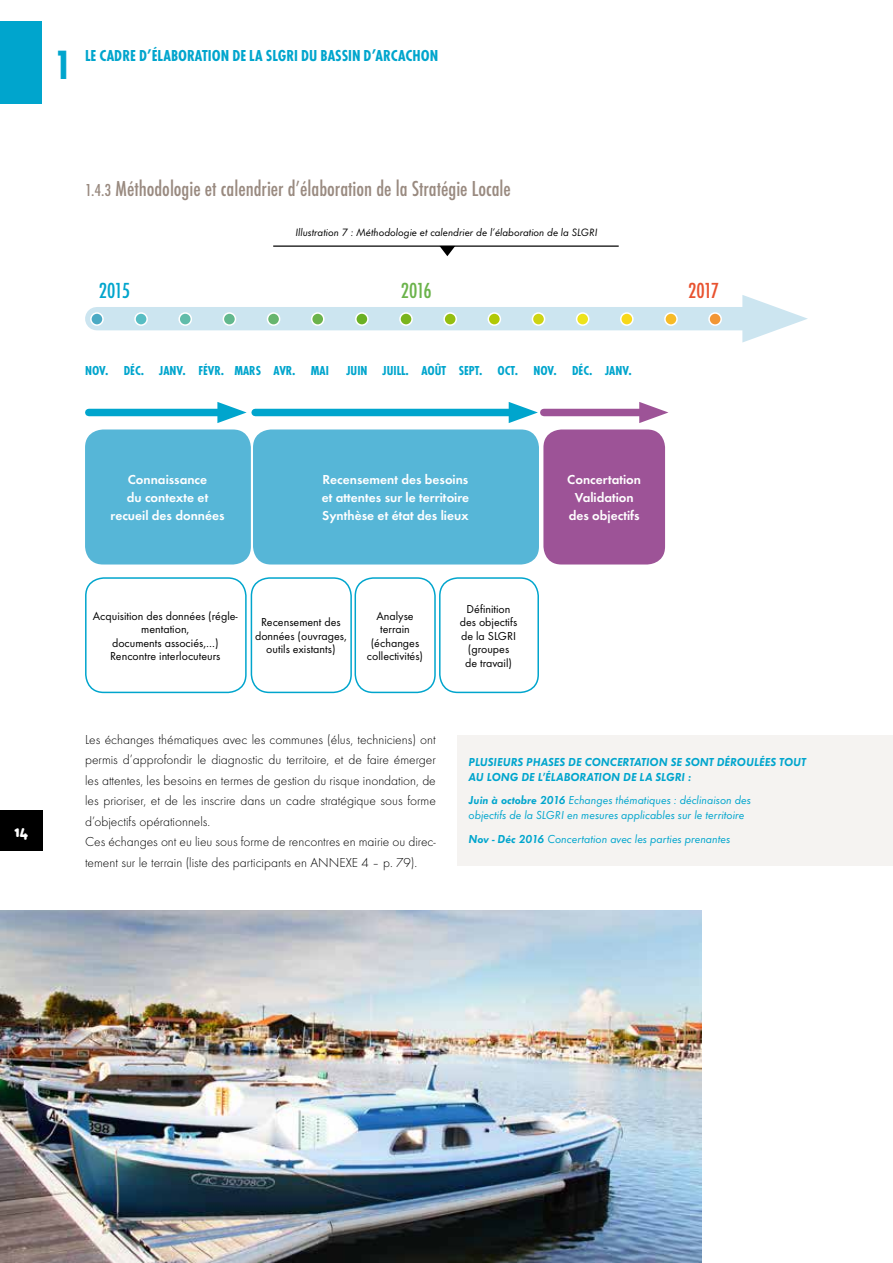
<style>
.page{position:relative;width:893px;height:1263px;background:#fff}
.page>*{position:absolute;margin:0;border:0;box-sizing:border-box;transform-origin:0 0}
.t1{font:700 condensed 42.45px "Futura T";color:#00a5cd}
.t2{font:500 condensed 22.5px "Futura T";color:#998a80}
.t3{font:500 condensed 20.1px "Futura";color:#00a5cd}
.t4{font:500 condensed 20.1px "Futura";color:#6bb34b}
.t5{font:500 condensed 20.1px "Futura";color:#e8522f}
.t6{font:18px "Arista 2.0";color:#fff}
.t7{font:700 condensed 16.5px "Futura T";color:#00a5cd}
.t8{font:300 13.5px/20.5px "Futura T";color:#000}
.t9{font:600 13.5px/18px "Futura T";color:#fff;text-align:center}
.t10{font:700 condensed 13.5px "Futura T";color:#00a5cd}
.t11{font:12px/13.5px "Futura T";color:#000;text-align:center}
.t12{font:italic 12px/15px "Futura T";color:#00a5cd}
.t13{font:italic 600 12px/15px "Futura T";color:#00a5cd}
.t14{font:italic 11.1px "Futura T";color:#000}
.s1{font-size:18px}
.s2{font-weight:600}
</style>
<div class="page">
<div style="left:0;top:810px;width:43px;height:40px;background:#000"></div>
<div style="left:0;top:21px;width:41px;height:83px;background:#00a5cd"></div>
<div style="left:458px;top:735px;width:435px;height:131px;background:#f5f3f1"></div>
<hr style="left:273px;top:245px;width:346px;height:2px;background:#000">
<svg style="left:439px;top:246px;width:16px;height:10px"></svg>
<img style="left:0;top:910px;width:702px;height:353px">
<div style="left:97px;top:307px;width:671px;height:23px;background:#cce5f0"></div>
<svg style="left:742px;top:295px;width:66px;height:47px"></svg>
<div style="left:89px;top:409px;width:141px;height:7px;background:#00a5cd"></div>
<svg style="left:217px;top:402px;width:30px;height:21px"></svg>
<div style="left:255px;top:409px;width:266px;height:7px;background:#00a5cd"></div>
<svg style="left:509px;top:402px;width:29px;height:21px"></svg>
<div style="left:544px;top:409px;width:107px;height:7px;background:#9d5397"></div>
<svg style="left:639px;top:402px;width:29px;height:21px"></svg>
<div style="left:85px;top:577px;width:162px;height:116px;border:2px solid #00a5cd;border-radius:18px"></div>
<div style="left:251px;top:577px;width:101px;height:116px;border:2px solid #00a5cd;border-radius:18px"></div>
<div style="left:355px;top:577px;width:81px;height:116px;border:2px solid #00a5cd;border-radius:18px"></div>
<div style="left:439px;top:577px;width:100px;height:116px;border:2px solid #00a5cd;border-radius:18px"></div>
<div style="left:85px;top:429px;width:166px;height:135px;background:#56b6d7;border-radius:18px"></div>
<div style="left:253px;top:429px;width:286px;height:135px;background:#56b6d7;border-radius:18px"></div>
<div style="left:543px;top:429px;width:122px;height:135px;background:#9d5397;border-radius:18px"></div>
<div style="left:91px;top:313px;width:12px;height:12px;background:#4baac4;border-radius:50%"></div>
<div style="left:90px;top:312px;width:14px;height:14px;border:2px solid #fff;border-radius:50%"></div>
<div style="left:135px;top:313px;width:12px;height:12px;background:#57bdc3;border-radius:50%"></div>
<div style="left:134px;top:312px;width:14px;height:14px;border:2px solid #fff;border-radius:50%"></div>
<div style="left:179px;top:313px;width:12px;height:12px;background:#61bcaa;border-radius:50%"></div>
<div style="left:178px;top:312px;width:14px;height:14px;border:2px solid #fff;border-radius:50%"></div>
<div style="left:223px;top:313px;width:12px;height:12px;background:#62b88d;border-radius:50%"></div>
<div style="left:223px;top:312px;width:13px;height:14px;border:2px solid #fff;border-radius:50%"></div>
<div style="left:267px;top:313px;width:13px;height:12px;background:#67b56e;border-radius:50%"></div>
<div style="left:267px;top:312px;width:13px;height:14px;border:2px solid #fff;border-radius:50%"></div>
<div style="left:312px;top:313px;width:12px;height:12px;background:#6bb34b;border-radius:50%"></div>
<div style="left:311px;top:312px;width:14px;height:14px;border:2px solid #fff;border-radius:50%"></div>
<div style="left:356px;top:313px;width:12px;height:12px;background:#6ab023;border-radius:50%"></div>
<div style="left:355px;top:312px;width:14px;height:14px;border:2px solid #fff;border-radius:50%"></div>
<div style="left:400px;top:313px;width:12px;height:12px;background:#7ab51d;border-radius:50%"></div>
<div style="left:399px;top:312px;width:14px;height:14px;border:2px solid #fff;border-radius:50%"></div>
<div style="left:444px;top:313px;width:12px;height:12px;background:#94be0f;border-radius:50%"></div>
<div style="left:443px;top:312px;width:14px;height:14px;border:2px solid #fff;border-radius:50%"></div>
<div style="left:488px;top:313px;width:12px;height:12px;background:#b1c906;border-radius:50%"></div>
<div style="left:488px;top:312px;width:13px;height:14px;border:2px solid #fff;border-radius:50%"></div>
<div style="left:532px;top:313px;width:13px;height:12px;background:#cdd414;border-radius:50%"></div>
<div style="left:532px;top:312px;width:13px;height:14px;border:2px solid #fff;border-radius:50%"></div>
<div style="left:577px;top:313px;width:12px;height:12px;background:#ede31c;border-radius:50%"></div>
<div style="left:576px;top:312px;width:13px;height:14px;border:2px solid #fff;border-radius:50%"></div>
<div style="left:621px;top:313px;width:12px;height:12px;background:#f7d81a;border-radius:50%"></div>
<div style="left:620px;top:312px;width:14px;height:14px;border:2px solid #fff;border-radius:50%"></div>
<div style="left:665px;top:313px;width:12px;height:12px;background:#f7bb26;border-radius:50%"></div>
<div style="left:664px;top:312px;width:14px;height:14px;border:2px solid #fff;border-radius:50%"></div>
<div style="left:709px;top:313px;width:12px;height:12px;background:#f29634;border-radius:50%"></div>
<div style="left:708px;top:312px;width:14px;height:14px;border:2px solid #fff;border-radius:50%"></div>
<h1 class="t1" style="left:54px;top:40px;width:20px">1</h1>
<p class="t7" style="left:85px;top:46px;width:355px">LE CADRE D’ÉLABORATION DE LA SLGRI DU BASSIN D’ARCACHON</p>
<h3 class="t6" style="left:14px;top:820px;width:15px">14</h3>
<h2 class="t2" style="left:85px;top:176px;width:427px"><span class="s1">1.4.3</span> Méthodologie et calendrier d’élaboration de la Stratégie Locale</h2>
<h3 class="t3" style="left:99px;top:277px;width:33px">2015</h3>
<p class="t14" style="left:295px;top:226px;width:304px">Illustration 7 : Méthodologie et calendrier de l’élaboration de la SLGRI</p>
<h3 class="t4" style="left:401px;top:277px;width:33px">2016</h3>
<h3 class="t5" style="left:688px;top:277px;width:33px">2017</h3>
<p class="t10" style="left:85px;top:362px;width:245px">NOV. DÉC. JANV. FÉVR. MARS AVR. MAI</p>
<p class="t10" style="left:346px;top:362px;width:287px">JUIN JUILL. AOÛT SEPT. OCT. NOV. DÉC. JANV.</p>
<p class="t9" style="left:111px;top:470px;width:116px">Connaissance<br>du contexte et recueil des données</p>
<p class="t9" style="left:322px;top:470px;width:149px;text-align:justify">Recensement des besoins et attentes sur le territoire Synthèse et état des lieux</p>
<p class="t9" style="left:567px;top:470px;width:75px">Concertation<br>Validation des objectifs</p>
<p class="t11" style="left:93px;top:609px;width:146px">Acquisition des données (régle&shy;mentation,<br>documents associés,…)<br>Rencontre interlocuteurs</p>
<p class="t11" style="left:255px;top:615px;width:93px">Recensement des données (ouvrages, outils existants)</p>
<p class="t11" style="left:367px;top:609px;width:58px">Analyse terrain (échanges collectivités)</p>
<p class="t11" style="left:460px;top:602px;width:59px">Définition des objectifs de la SLGRI (groupes<br>de travail)</p>
<p class="t8" style="left:85px;top:729px;width:352px">Les échanges thématiques avec les communes (élus, techniciens) ont permis d’approfondir le diagnostic du territoire, et de faire émerger les attentes, les besoins en termes de gestion du risque inondation, de les prioriser, et de les inscrire dans un cadre stratégique sous forme d’objectifs opérationnels.<br>Ces échanges ont eu lieu sous forme de rencontres en mairie ou direc&shy;tement sur le terrain (liste des participants en ANNEXE 4 – p. 79).</p>
<p class="t13" style="left:469px;top:754px;width:339px">PLUSIEURS PHASES DE CONCERTATION SE SONT DÉROULÉES TOUT<br>AU LONG DE L’ÉLABORATION DE LA SLGRI :</p>
<p class="t12" style="left:469px;top:792px;width:284px"><span class="s2">Juin à octobre 2016</span> Echanges thématiques : déclinaison des objectifs de la SLGRI en mesures applicables sur le territoire</p>
<p class="t12" style="left:469px;top:831px;width:263px"><span class="s2">Nov - Déc 2016</span> Concertation avec les parties prenantes</p>
</div>
